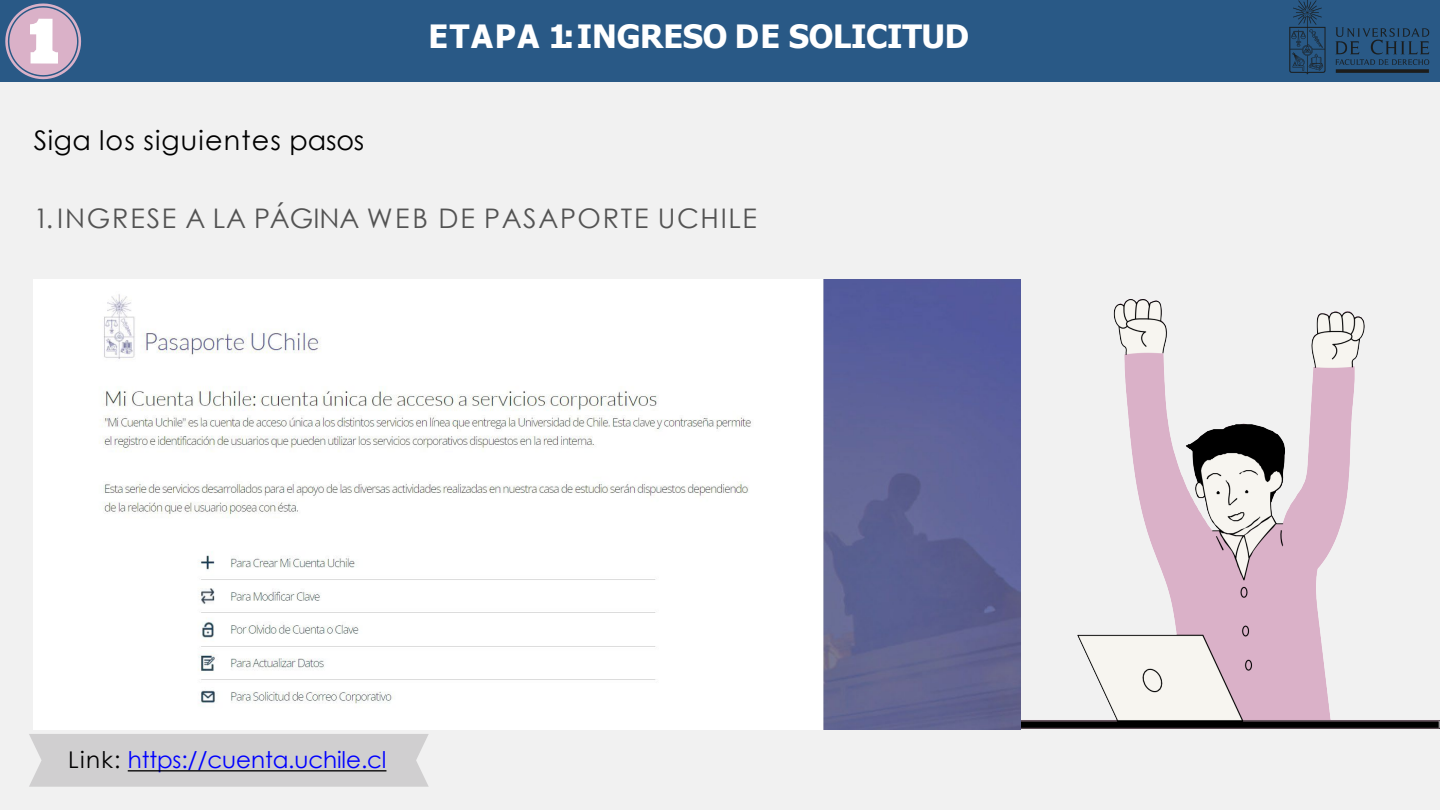
<style>
.page{position:relative;width:1440px;height:810px;background:#f1f1f1}
.page>*{position:absolute;margin:0;border:0;box-sizing:border-box;transform-origin:0 0}
.t1{font:700 32px "Tahoma";letter-spacing:-.01em;color:#fff}
.t2{font:27px "Century Gothic";letter-spacing:.06em;color:#535353}
.t3{font:27px "Century Gothic";letter-spacing:.045em;color:#000}
.t4{font:23px "Century Gothic";letter-spacing:-.005em;color:#00f}
.s1{color:#000}
</style>
<div class="page">
<img style="left:1020px;top:300px;width:420px;height:429px">
<div style="left:0;top:0;width:1440px;height:81px;background:#295986"></div>
<img style="left:34px;top:280px;width:986px;height:449px">
<svg style="left:5px;top:3px;width:76px;height:76px"></svg>
<img style="left:1273px;top:0;width:167px;height:82px">
<svg style="left:29px;top:734px;width:400px;height:53px;background:#cdcccd"></svg>
<p class="t3" style="left:34px;top:121px;width:332px">Siga los siguientes pasos</p>
<h1 class="t1" style="left:429px;top:14px;width:542px">ETAPA 1:INGRESO DE SOLICITUD</h1>
<p class="t2" style="left:34px;top:199px;width:725px">1.INGRESE A LA PÁGINA WEB DE PASAPORTE UCHILE</p>
<p class="t4" style="left:68px;top:744px;width:320px"><span class="s1">Link:</span> https://cuenta.uchile.cl</p>
</div>
